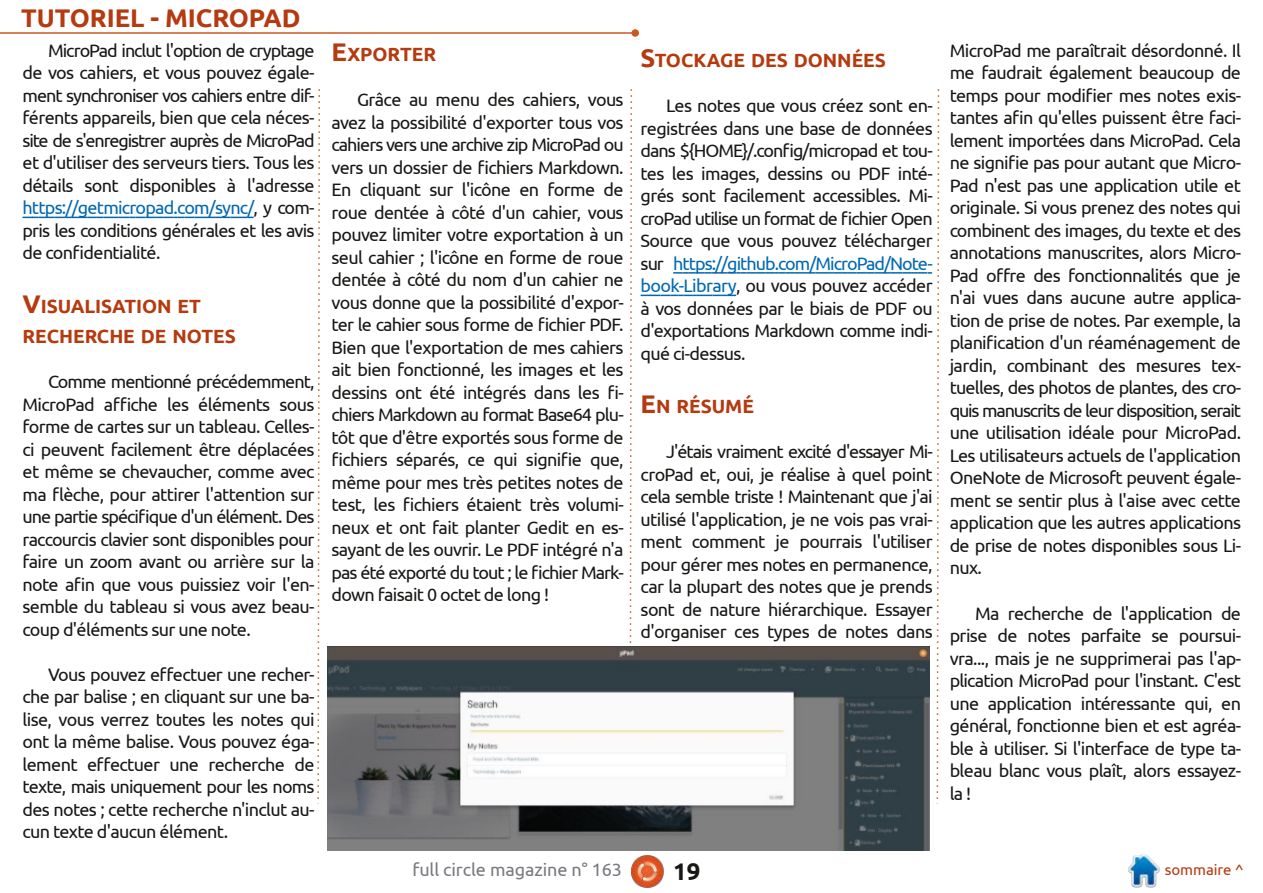
<style>
.page{position:relative;width:1263px;height:893px;background:#fff}
.page>*{position:absolute;margin:0;border:0;box-sizing:border-box;transform-origin:0 0}
.t1{font:700 25.5px "Ubuntu";letter-spacing:-.005em;color:#b53a10}
.t2{font:700 24px "Ubuntu";color:#181715}
.t3{font:700 19.2px/30.6px "Ubuntu";color:#b53a10}
.t4{font:18px/22.5px "Ubuntu";letter-spacing:-.035em;color:#181715;text-align:justify}
.t5{font:18px "Ubuntu";letter-spacing:-.005em;color:#79797f}
.t6{font:15px "Ubuntu";letter-spacing:-.005em;color:#b53a10}
.s1{color:#0068b2}
.s2{font-size:25.5px}
</style>
<div class="page">
<img style="left:631px;top:855px;width:33px;height:33px">
<img style="left:1128px;top:855px;width:32px;height:32px">
<hr style="left:0;top:32px;width:635px;height:2px;background:#cd581e">
<div style="left:631px;top:29px;width:8px;height:8px;background:#cd581e;border-radius:50%"></div>
<svg style="left:629px;top:89px;width:4px;height:554px"></svg>
<svg style="left:317px;top:89px;width:3px;height:715px"></svg>
<svg style="left:22px;top:217px;width:232px;height:1px"></svg>
<svg style="left:641px;top:89px;width:299px;height:716px"></svg>
<img style="left:327px;top:646px;width:602px;height:204px">
<h1 class="t1" style="left:21px;top:3px;width:281px">TUTORIEL - MICROPAD</h1>
<p class="t4" style="left:22px;top:39px;width:294px;text-indent:26px">MicroPad inclut l'option de cryptage de vos cahiers, et vous pouvez égale&shy;ment synchroniser vos cahiers entre dif&shy;férents appareils, bien que cela néces&shy;site de s'enregistrer auprès de MicroPad et d'utiliser des serveurs tiers. Tous les détails sont disponibles à l'adresse <span class="s1">https://getmicropad.com/sync/</span>, y com&shy;pris les conditions générales et les avis de confidentialité.</p>
<p class="t3" style="left:22px;top:290px;width:215px"><span class="s2">V</span>ISUALISATION ET<br>RECHERCHE DE NOTES</p>
<p class="t4" style="left:22px;top:370px;width:294px;text-indent:26px">Comme mentionné précédemment, MicroPad affiche les éléments sous forme de cartes sur un tableau. Celles&shy;ci peuvent facilement être déplacées et même se chevaucher, comme avec ma flèche, pour attirer l'attention sur une partie spécifique d'un élément. Des raccourcis clavier sont disponibles pour faire un zoom avant ou arrière sur la note afin que vous puissiez voir l'en&shy;semble du tableau si vous avez beau&shy;coup d'éléments sur une note.</p>
<p class="t4" style="left:22px;top:663px;width:294px;text-indent:26px">Vous pouvez effectuer une recher&shy;che par balise ; en cliquant sur une ba&shy;lise, vous verrez toutes les notes qui ont la même balise. Vous pouvez éga&shy;lement effectuer une recherche de texte, mais uniquement pour les noms des notes ; cette recherche n'inclut au&shy;cun texte d'aucun élément.</p>
<p class="t3" style="left:332px;top:39px;width:106px"><span class="s2">E</span>XPORTER</p>
<p class="t4" style="left:332px;top:88px;width:294px;text-indent:26px">Grâce au menu des cahiers, vous avez la possibilité d'exporter tous vos cahiers vers une archive zip MicroPad ou vers un dossier de fichiers Markdown.<br>En cliquant sur l'icône en forme de roue dentée à côté d'un cahier, vous pouvez limiter votre exportation à un seul cahier ; l'icône en forme de roue dentée à côté du nom d'un cahier ne vous donne que la possibilité d'expor&shy;ter le cahier sous forme de fichier PDF.<br>Bien que l'exportation de mes cahiers ait bien fonctionné, les images et les dessins ont été intégrés dans les fi&shy;chiers Markdown au format Base64 plu&shy;tôt que d'être exportés sous forme de fichiers séparés, ce qui signifie que, même pour mes très petites notes de test, les fichiers étaient très volumi&shy;neux et ont fait planter Gedit en es&shy;sayant de les ouvrir. Le PDF intégré n'a pas été exporté du tout ; le fichier Mark&shy;down faisait 0 octet de long !</p>
<p class="t3" style="left:641px;top:45px;width:247px"><span class="s2">S</span>TOCKAGE DES DONNÉES</p>
<p class="t4" style="left:641px;top:94px;width:294px;text-indent:26px">Les notes que vous créez sont en&shy;registrées dans une base de données dans ${HOME}/.config/micropad et tou&shy;tes les images, dessins ou PDF inté&shy;grés sont facilement accessibles. Mi&shy;croPad utilise un format de fichier Open Source que vous pouvez télécharger sur <span class="s1">https://github.com/MicroPad/Note&shy;book-Library</span>, ou vous pouvez accéder à vos données par le biais de PDF ou d'exportations Markdown comme indi&shy;qué ci-dessus.</p>
<p class="t3" style="left:641px;top:391px;width:115px"><span class="s2">E</span>N RÉSUMÉ</p>
<p class="t4" style="left:641px;top:440px;width:294px;text-indent:26px">J'étais vraiment excité d'essayer Mi&shy;croPad et, oui, je réalise à quel point cela semble triste ! Maintenant que j'ai utilisé l'application, je ne vois pas vrai&shy;ment comment je pourrais l'utiliser pour gérer mes notes en permanence, car la plupart des notes que je prends sont de nature hiérarchique. Essayer d'organiser ces types de notes dans</p>
<p class="t4" style="left:950px;top:39px;width:293px">MicroPad me paraîtrait désordonné. Il me faudrait également beaucoup de temps pour modifier mes notes exis&shy;tantes afin qu'elles puissent être faci&shy;lement importées dans MicroPad. Cela ne signifie pas pour autant que Micro-Pad n'est pas une application utile et originale. Si vous prenez des notes qui combinent des images, du texte et des annotations manuscrites, alors Micro-Pad offre des fonctionnalités que je n'ai vues dans aucune autre applica&shy;tion de prise de notes. Par exemple, la planification d'un réaménagement de jardin, combinant des mesures tex&shy;tuelles, des photos de plantes, des cro&shy;quis manuscrits de leur disposition, serait une utilisation idéale pour MicroPad.<br>Les utilisateurs actuels de l'application OneNote de Microsoft peuvent égale&shy;ment se sentir plus à l'aise avec cette application que les autres applications de prise de notes disponibles sous Li&shy;nux.</p>
<p class="t4" style="left:950px;top:602px;width:293px;text-indent:26px">Ma recherche de l'application de prise de notes parfaite se poursui&shy;vra..., mais je ne supprimerai pas l'ap&shy;plication MicroPad pour l'instant. C'est une application intéressante qui, en général, fonctionne bien et est agréa&shy;ble à utiliser. Si l'interface de type ta&shy;bleau blanc vous plaît, alors essayez&shy;la!</p>
<p class="t5" style="left:412px;top:859px;width:211px">full circle magazine n° 163</p>
<h2 class="t2" style="left:673px;top:857px;width:29px">19</h2>
<p class="t6" style="left:1165px;top:861px;width:80px">sommaire ^</p>
</div>
